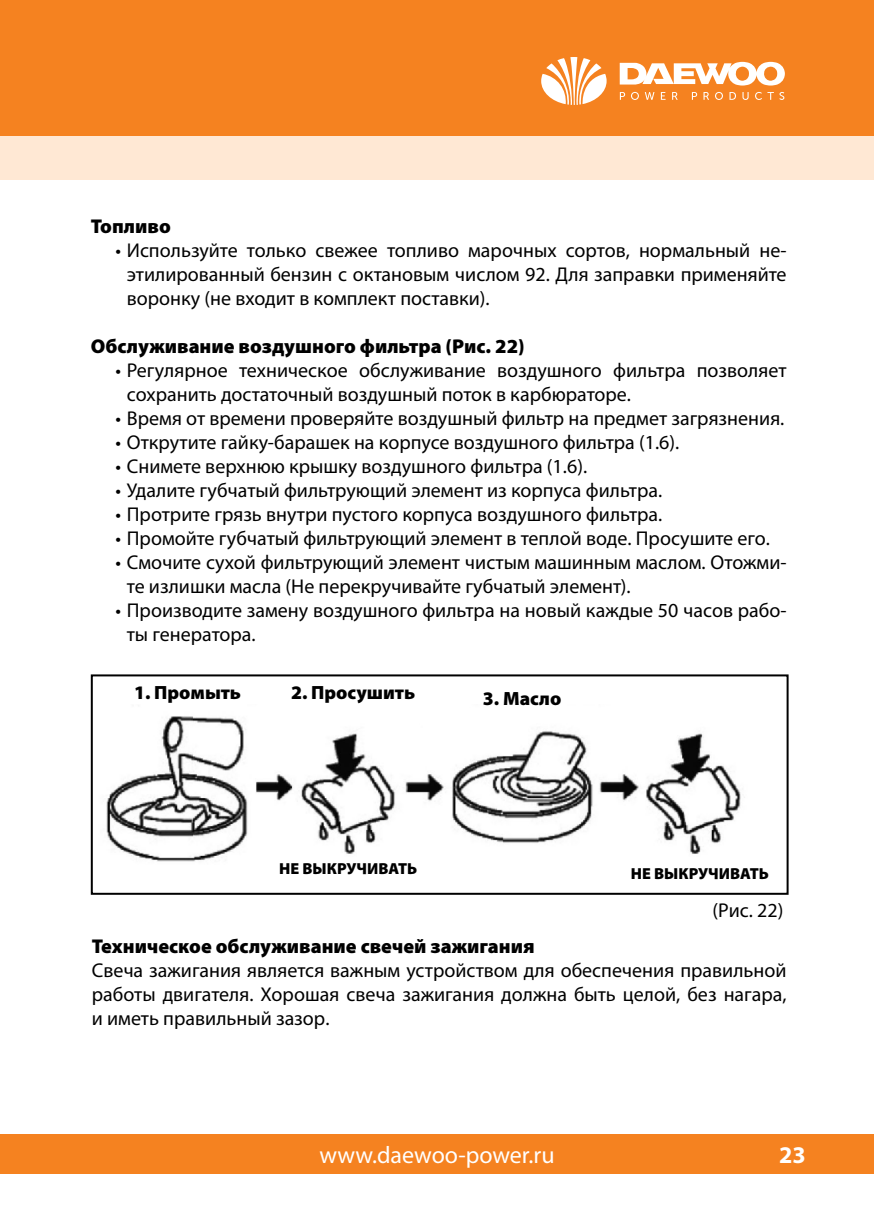
<style>
.page{position:relative;width:874px;height:1225px;background:#fff}
.page>*{position:absolute;margin:0;border:0;box-sizing:border-box;transform-origin:0 0}
.t1{font:24px "Myriad Pro";color:#fff}
.t2{font:700 24px "Myriad Pro";color:#fff}
.t3{font:20px/24px "Myriad Pro";color:#000}
.t4{font:900 20px "Myriad Pro";color:#000}
.t5{font:900 19.2px "Myriad Pro";color:#000}
.t6{font:900 16px "Myriad Pro";color:#000}
</style>
<div class="page">
<div style="left:0;top:0;width:873px;height:136px;background:#f58220"></div>
<svg style="left:541px;top:57px;width:65px;height:48px"></svg>
<svg style="left:619px;top:62px;width:165px;height:24px"></svg>
<svg style="left:619px;top:92px;width:5px;height:8px"></svg>
<svg style="left:631px;top:92px;width:7px;height:8px"></svg>
<svg style="left:644px;top:92px;width:10px;height:8px"></svg>
<svg style="left:660px;top:92px;width:5px;height:8px"></svg>
<svg style="left:672px;top:92px;width:5px;height:8px"></svg>
<svg style="left:691px;top:92px;width:5px;height:8px"></svg>
<svg style="left:703px;top:92px;width:5px;height:8px"></svg>
<svg style="left:715px;top:92px;width:7px;height:8px"></svg>
<svg style="left:729px;top:92px;width:6px;height:8px"></svg>
<svg style="left:742px;top:92px;width:6px;height:8px"></svg>
<svg style="left:755px;top:92px;width:6px;height:8px"></svg>
<svg style="left:767px;top:92px;width:6px;height:8px"></svg>
<svg style="left:779px;top:92px;width:5px;height:8px"></svg>
<div style="left:0;top:1134px;width:873px;height:40px;background:#f58220"></div>
<div style="left:0;top:136px;width:17px;height:44px;background:#ffe8d4"></div>
<div style="left:17px;top:136px;width:856px;height:44px;background:#ffe8d4"></div>
<img style="left:106px;top:716px;width:635px;height:146px">
<div style="left:91px;top:674px;width:697px;height:220px;border:2px solid #000"></div>
<p class="t4" style="left:91px;top:213px;width:81px">Топливо</p>
<p class="t3" style="left:127px;top:238px;width:661px;text-align:justify;text-indent:-11px">• Используйте только свежее топливо марочных сортов, нормальный не&shy;этилированный бензин с октановым числом 92. Для заправки применяйте воронку (не входит в комплект поставки).</p>
<p class="t4" style="left:91px;top:333px;width:435px">Обслуживание воздушного фильтра (Рис. 22)</p>
<p class="t3" style="left:127px;top:358px;width:661px;text-indent:-11px">• Регулярное техническое обслуживание воздушного фильтра позволяет сохранить достаточный воздушный поток в карбюраторе.</p>
<p class="t3" style="left:115px;top:406px;width:670px">• Время от времени проверяйте воздушный фильтр на предмет загрязнения.</p>
<p class="t3" style="left:115px;top:430px;width:565px">• Открутите гайку-барашек на корпусе воздушного фильтра (1.6).</p>
<p class="t3" style="left:115px;top:454px;width:473px">• Снимете верхнюю крышку воздушного фильтра (1.6).</p>
<p class="t3" style="left:115px;top:478px;width:548px">• Удалите губчатый фильтрующий элемент из корпуса фильтра.</p>
<p class="t3" style="left:115px;top:502px;width:548px">• Протрите грязь внутри пустого корпуса воздушного фильтра.</p>
<p class="t3" style="left:115px;top:526px;width:655px">• Промойте губчатый фильтрующий элемент в теплой воде. Просушите его.</p>
<p class="t3" style="left:127px;top:550px;width:661px;text-indent:-11px">• Смочите сухой фильтрующий элемент чистым машинным маслом. Отожми&shy;те излишки масла (Не перекручивайте губчатый элемент).</p>
<p class="t3" style="left:127px;top:598px;width:661px;text-indent:-11px">• Производите замену воздушного фильтра на новый каждые 50 часов рабо&shy;ты генератора.</p>
<p class="t5" style="left:134px;top:680px;width:108px">1. Промыть</p>
<p class="t5" style="left:291px;top:680px;width:126px">2. Просушить</p>
<p class="t5" style="left:482px;top:685px;width:80px">3. Масло</p>
<p class="t6" style="left:279px;top:858px;width:100px">НЕ ВЫКРУЧИВА</p>
<p class="t6" style="left:398px;top:858px;width:21px">ТЬ</p>
<p class="t6" style="left:630px;top:863px;width:100px">НЕ ВЫКРУЧИВА</p>
<p class="t6" style="left:749px;top:863px;width:21px">ТЬ</p>
<p class="t3" style="left:712px;top:898px;width:72px">(Рис. 22)</p>
<p class="t4" style="left:92px;top:933px;width:444px">Техническое обслуживание свечей зажигания</p>
<p class="t3" style="left:92px;top:958px;width:696px;text-align:justify">Свеча зажигания является важным устройством для обеспечения правильной работы двигателя. Хорошая свеча зажигания должна быть целой, без нагара, и иметь правильный зазор.</p>
<p class="t1" style="left:319px;top:1140px;width:236px">www.daewoo-power.ru</p>
<p class="t2" style="left:778px;top:1139px;width:28px">23</p>
</div>
